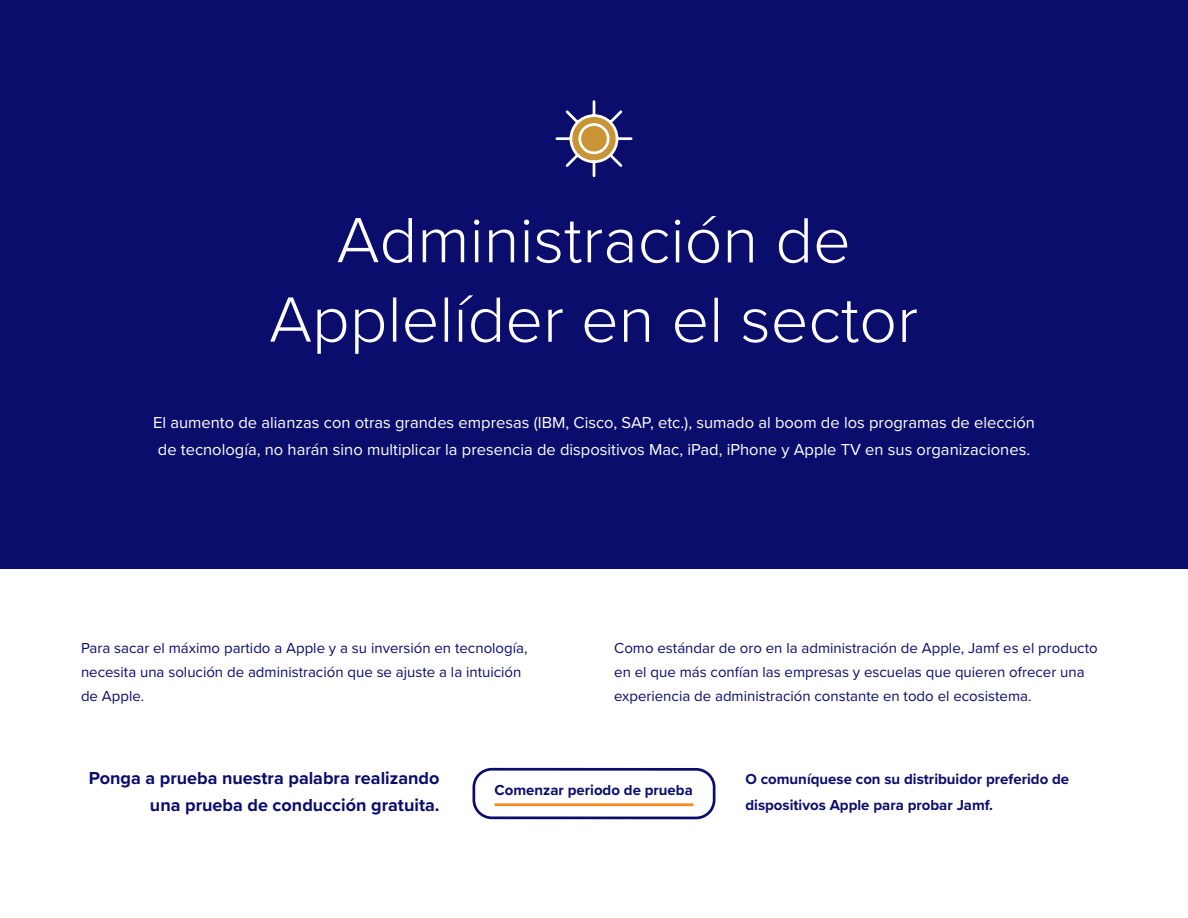
<style>
.page{position:relative;width:1188px;height:918px;background:#fff}
.page>*{position:absolute;margin:0;border:0;box-sizing:border-box;transform-origin:0 0}
.t1{font:300 66.15px/79.5px "Proxima Nova";color:#fff;text-align:center}
.t2{font:700 18px/27px "Proxima Nova";color:#0b0d6d;text-align:right}
.t3{font:16.5px/27px "Proxima Nova";color:#fff}
.t4{font:15px/24px "Proxima Nova";color:#0b0d6d}
.t5{font:700 15px/25.5px "Proxima Nova";color:#0b0d6d}
</style>
<div class="page">
<div style="left:0;top:0;width:1188px;height:569px;background:#0b0d6d"></div>
<svg style="left:555px;top:100px;width:78px;height:78px"></svg>
<div style="left:472px;top:768px;width:244px;height:51px;border:3px solid #0b0d6d;border-radius:18px"></div>
<hr style="left:494px;top:803px;width:199px;height:3px;background:#f6891f">
<h1 class="t1" style="left:269px;top:197px;width:650px">Administración de<br>Applelíder en el sector</h1>
<p class="t3" style="left:153px;top:408px;width:883px">El aumento de alianzas con otras grandes empresas (IBM, Cisco, SAP, etc.), sumado al boom de los programas de elección de tecnología, no harán sino multiplicar la presencia de dispositivos Mac, iPad, iPhone y Apple TV en sus organizaciones.</p>
<p class="t4" style="left:81px;top:635px;width:448px">Para sacar el máximo partido a Apple y a su inversión en tecnología, necesita una solución de administración que se ajuste a la intuición de Apple.</p>
<p class="t4" style="left:614px;top:635px;width:485px">Como estándar de oro en la administración de Apple, Jamf es el producto en el que más confían las empresas y escuelas que quieren ofrecer una experiencia de administración constante en todo el ecosistema.</p>
<p class="t2" style="left:89px;top:764px;width:352px">Ponga a prueba nuestra palabra realizando una prueba de conducción gratuita.</p>
<p class="t5" style="left:495px;top:777px;width:200px">Comenzar periodo de prueba</p>
<p class="t5" style="left:745px;top:766px;width:325px">O comuníquese con su distribuidor preferido de dispositivos Apple para probar Jamf.</p>
</div>
